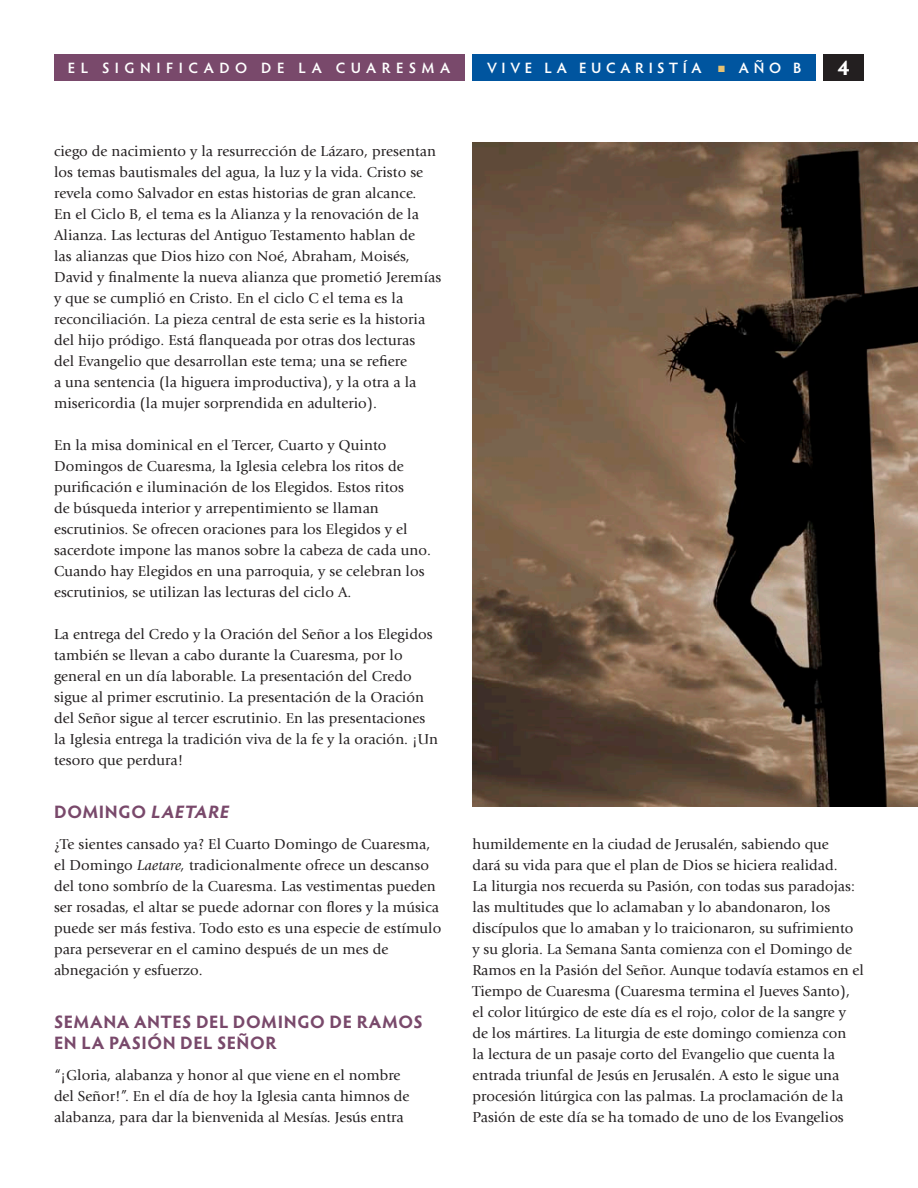
<style>
.page{position:relative;width:918px;height:1188px;background:#fff}
.page>*{position:absolute;margin:0;border:0;box-sizing:border-box;transform-origin:0 0}
.t1{font:700 21px "Hypatia Sans Pro";color:#fff}
.t2{font:700 18px/21px "Hypatia Sans Pro";letter-spacing:.035em;color:#79496b}
.t3{font:15px/21px "Giovanni";letter-spacing:.005em;color:#231f20}
.t4{font:600 15px "Hypatia Sans Pro";letter-spacing:.37em;color:#fff}
.t5{font:600 15px "Hypatia Sans Pro";letter-spacing:.305em;color:#fff}
.t6{font:600 15px "Hypatia Sans Pro";letter-spacing:.35em;color:#fff}
.s1{color:#e6c172}
.s2{font-style:italic}
</style>
<div class="page">
<div style="left:824px;top:54px;width:40px;height:27px;background:#231f20"></div>
<div style="left:472px;top:54px;width:344px;height:27px;background:#00559f"></div>
<div style="left:54px;top:54px;width:410px;height:27px;background:#79496b"></div>
<img style="left:472px;top:142px;width:446px;height:665px">
<p class="t4" style="left:68px;top:57px;width:384px">EL SIGNIFICADO DE LA CUARESMA</p>
<p class="t5" style="left:487px;top:57px;width:216px">VIVE LA EUCARISTÍA</p>
<p class="t6" style="left:718px;top:57px;width:85px"><span class="s1">■</span> AÑO B</p>
<h1 class="t1" style="left:838px;top:53px;width:13px">4</h1>
<p class="t3" style="left:54px;top:141px;width:389px">ciego de nacimiento y la resurrección de Lázaro, presentan los temas bautismales del agua, la luz y la vida. Cristo se revela como Salvador en estas historias de gran alcance.<br>En el Ciclo B, el tema es la Alianza y la renovación de la Alianza. Las lecturas del Antiguo Testamento hablan de<br>las alianzas que Dios hizo con Noé, Abraham, Moisés, David y finalmente la nueva alianza que prometió Jeremías y que se cumplió en Cristo. En el ciclo C el tema es la reconciliación. La pieza central de esta serie es la historia del hijo pródigo. Está flanqueada por otras dos lecturas<br>del Evangelio que desarrollan este tema; una se refiere<br>a una sentencia (la higuera improductiva), y la otra a la misericordia (la mujer sorprendida en adulterio).</p>
<p class="t3" style="left:54px;top:435px;width:379px">En la misa dominical en el Tercer, Cuarto y Quinto Domingos de Cuaresma, la Iglesia celebra los ritos de purificación e iluminación de los Elegidos. Estos ritos<br>de búsqueda interior y arrepentimiento se llaman escrutinios. Se ofrecen oraciones para los Elegidos y el sacerdote impone las manos sobre la cabeza de cada uno.<br>Cuando hay Elegidos en una parroquia, y se celebran los escrutinios, se utilizan las lecturas del ciclo A.</p>
<p class="t3" style="left:54px;top:624px;width:386px">La entrega del Credo y la Oración del Señor a los Elegidos también se llevan a cabo durante la Cuaresma, por lo general en un día laborable. La presentación del Credo sigue al primer escrutinio. La presentación de la Oración del Señor sigue al tercer escrutinio. En las presentaciones la Iglesia entrega la tradición viva de la fe y la oración. ¡Un tesoro que perdura!</p>
<p class="t2" style="left:54px;top:800px;width:176px">DOMINGO <span class="s2">LAETARE</span></p>
<p class="t3" style="left:54px;top:834px;width:389px">¿Te sientes cansado ya? El Cuarto Domingo de Cuaresma, el Domingo <span class="s2">Laetare,</span> tradicionalmente ofrece un descanso del tono sombrío de la Cuaresma. Las vestimentas pueden ser rosadas, el altar se puede adornar con flores y la música puede ser más festiva. Todo esto es una especie de estímulo para perseverar en el camino después de un mes de abnegación y esfuerzo.</p>
<p class="t2" style="left:54px;top:1010px;width:370px">SEMANA ANTES DEL DOMINGO DE RAMOS<br>EN LA PASIÓN DEL SEÑOR</p>
<p class="t3" style="left:54px;top:1065px;width:357px">“¡Gloria, alabanza y honor al que viene en el nombre del Señor!”. En el día de hoy la Iglesia canta himnos de alabanza, para dar la bienvenida al Mesías. Jesús entra</p>
<p class="t3" style="left:472px;top:834px;width:393px">humildemente en la ciudad de Jerusalén, sabiendo que<br>dará su vida para que el plan de Dios se hiciera realidad.<br>La liturgia nos recuerda su Pasión, con todas sus paradojas: las multitudes que lo aclamaban y lo abandonaron, los discípulos que lo amaban y lo traicionaron, su sufrimiento y su gloria. La Semana Santa comienza con el Domingo de Ramos en la Pasión del Señor. Aunque todavía estamos en el Tiempo de Cuaresma (Cuaresma termina el Jueves Santo), el color litúrgico de este día es el rojo, color de la sangre y de los mártires. La liturgia de este domingo comienza con<br>la lectura de un pasaje corto del Evangelio que cuenta la entrada triunfal de Jesús en Jerusalén. A esto le sigue una procesión litúrgica con las palmas. La proclamación de la Pasión de este día se ha tomado de uno de los Evangelios</p>
</div>
